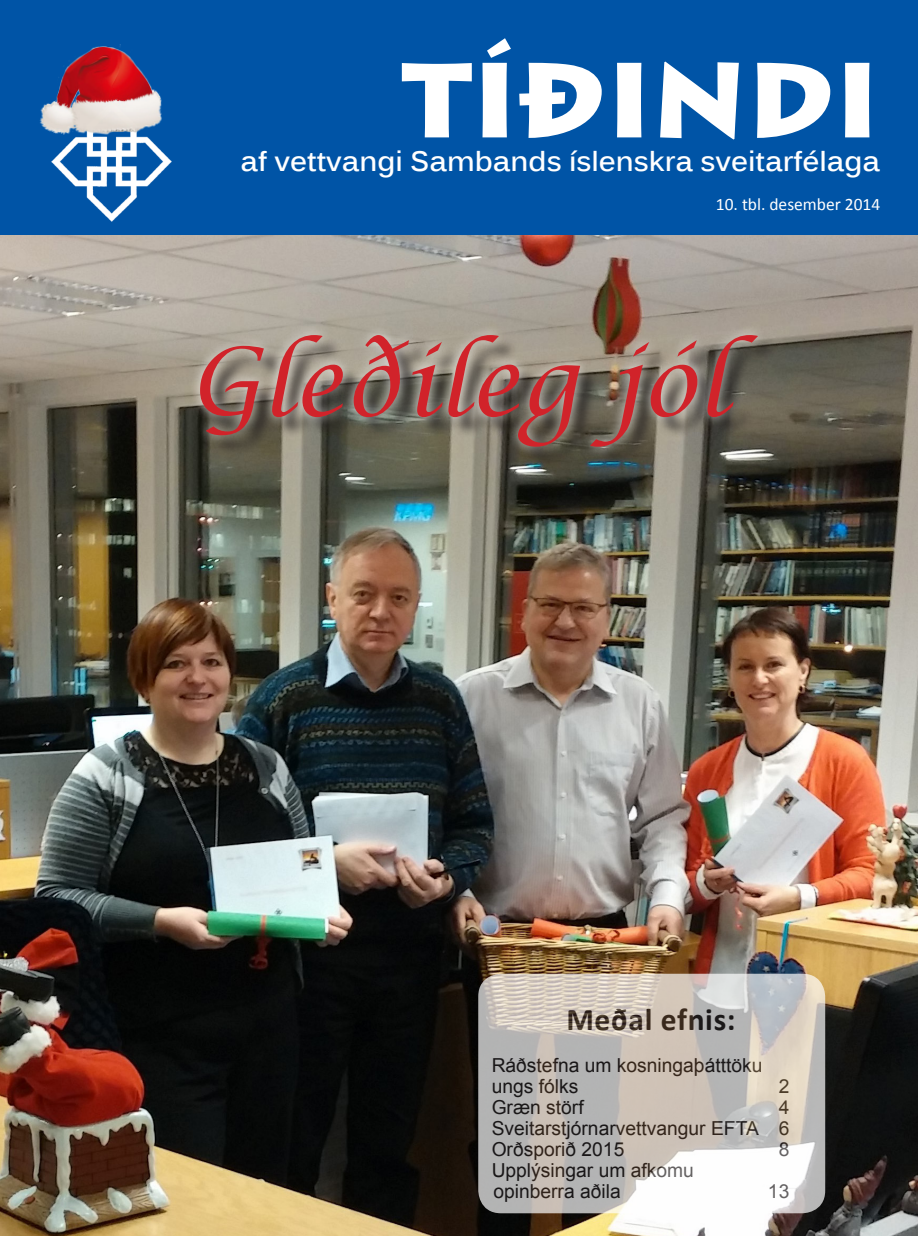
<style>
.page{position:relative;width:918px;height:1236px;background:#fff}
.page>*{position:absolute;margin:0;border:0;box-sizing:border-box;transform-origin:0 0}
.t1{font:900 105px "Lithos Pro";color:#fff}
.Fyrirsögn_28_rauð{font:italic 94.5px "Lucida Calligraphy";color:#d1232a}
.t2{font:700 31.5px "Calibri";letter-spacing:.02em;color:#231f20}
.t3{font:700 28px "Kalinga";color:#fff}
.t4{font:19.25px/21px "Arial";color:#231f20}
.Texti_10{font:17.5px "Calibri";color:#fff}
</style>
<div class="page">
<div style="left:0;top:0;width:918px;height:247px;background:#0054a6"></div>
<img style="left:51px;top:149px;width:121px;height:73px">
<img style="left:0;top:236px;width:918px;height:999px">
<img style="left:40px;top:44px;width:122px;height:105px">
<svg style="left:480px;top:975px;width:343px;height:236px;background:#ccc7c2"></svg>
<div style="left:478px;top:973px;width:347px;height:240px;border:4px solid #fff;border-radius:21px"></div>
<div style="left:203px;top:338px;width:575px;height:130px;background:#231f20;opacity:.75"></div>
<div style="left:189px;top:324px;width:578px;height:133px;background:#fff;opacity:.75"></div>
<h1 class="t1" style="left:402px;top:36px;width:480px">TÍÐINDI</h1>
<h3 class="t3" style="left:240px;top:143px;width:641px">af vettvangi Sambands íslenskra sveitarfélaga</h3>
<p class="Texti_10" style="left:716px;top:193px;width:166px">10. tbl. desember 2014</p>
<p class="Fyrirsögn_28_rauð" style="left:189px;top:325px;width:541px">Gleðileg jól</p>
<h3 class="t2" style="left:566px;top:998px;width:171px">Meðal efnis:</h3>
<p class="t4" style="left:492px;top:1054px;width:272px">Ráðstefna um kosningaþátttöku ungs fólks</p>
<p class="t4" style="left:778px;top:1075px;width:12px">2</p>
<p class="t4" style="left:492px;top:1096px;width:93px">Græn störf</p>
<p class="t4" style="left:492px;top:1096px;width:299px;text-align:justify;text-indent:287px">4<br>Sveitarstjórnarvettvangur EFTA 6<br>Orðsporið 2015</p>
<p class="t4" style="left:778px;top:1138px;width:12px">8</p>
<p class="t4" style="left:492px;top:1159px;width:204px">Upplýsingar um afkomu opinberra aðila</p>
<p class="t4" style="left:768px;top:1180px;width:23px">13</p>
</div>
